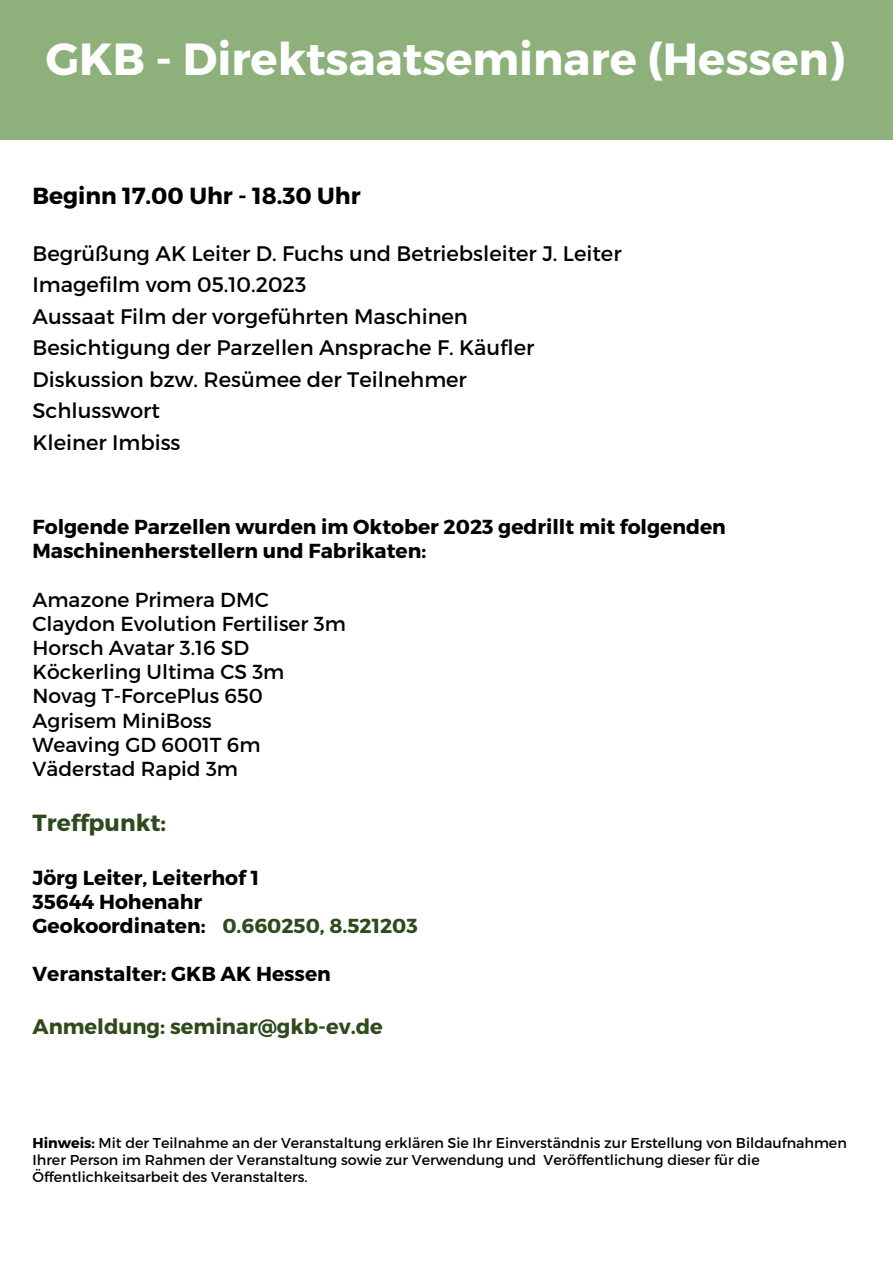
<style>
.page{position:relative;width:893px;height:1263px;background:#fff}
.page>*{position:absolute;margin:0;border:0;box-sizing:border-box;transform-origin:0 0}
.t1{font:700 45px "Montserrat";color:#fff}
.t2{font:700 23.25px "Montserrat";color:#000}
.t3{font:700 23.25px "Montserrat";color:#2f4b1e}
.t4{font:21px/31.5px "Montserrat";color:#000}
.t5{font:700 21px "Montserrat";color:#2f4b1e}
.t6{font:700 20.25px/24.2px "Montserrat";color:#000}
.t7{font:20.25px/24.2px "Montserrat";color:#000}
.t8{font:14.25px/16.9px "Montserrat";color:#000}
.s1{color:#fff}
.s2{color:#2f4b1e}
.s3{font-weight:700}
</style>
<div class="page">
<div style="left:0;top:0;width:893px;height:139px;background:#8eb17b"></div>
<h1 class="t1" style="left:46px;top:31px;width:800px">GKB - Direktsaatseminare (Hessen)</h1>
<h2 class="t2" style="left:32px;top:181px;width:330px">Beginn 17.00 Uhr - 18.30 Uhr</h2>
<p class="t4" style="left:32px;top:237px;width:590px">Begrüßung AK Leiter D. Fuchs und Betriebsleiter J. Leiter Imagefilm vom 05.10.2023<br>Aussaat Film der vorgeführten Maschinen<br>Besichtigung der Parzellen Ansprache F. Käufler Diskussion bzw. Resümee der Teilnehmer<br>Schlusswort<br>Kleiner Imbiss</p>
<h3 class="t6" style="left:32px;top:515px;width:695px">Folgende Parzellen wurden im Oktober 2023 gedrillt mit folgenden<br>Maschinenherstellern und Fabrikaten:</h3>
<h3 class="t7" style="left:32px;top:587px;width:315px">Amazone Primera DMC<br>Claydon Evolution Fertiliser 3m<br>Horsch Avatar 3.16 SD<br>Köckerling Ultima CS 3m<br>Novag T-ForcePlus 650<br>Agrisem MiniBoss<br>Weaving GD 6001T 6m<br>Väderstad Rapid 3m</h3>
<h2 class="t3" style="left:32px;top:808px;width:135px">Treffpunkt:</h2>
<h3 class="t6" style="left:32px;top:865px;width:387px">Jörg Leiter, Leiterhof 1<br>35644 Hohenahr<br>Geokoordinaten: <span class="s1">5</span><span class="s2">0.660250, 8.521203</span></h3>
<h3 class="t6" style="left:32px;top:962px;width:300px">Veranstalter: GKB AK Hessen</h3>
<h3 class="t5" style="left:32px;top:1014px;width:352px">Anmeldung: seminar@gkb-ev.de</h3>
<p class="t8" style="left:32px;top:1135px;width:816px"><span class="s3">Hinweis:</span> Mit der Teilnahme an der Veranstaltung erklären Sie Ihr Einverständnis zur Erstellung von Bildaufnahmen<br>Ihrer Person im Rahmen der Veranstaltung sowie zur Verwendung und Veröffentlichung dieser für die<br>Öffentlichkeitsarbeit des Veranstalters.</p>
</div>
